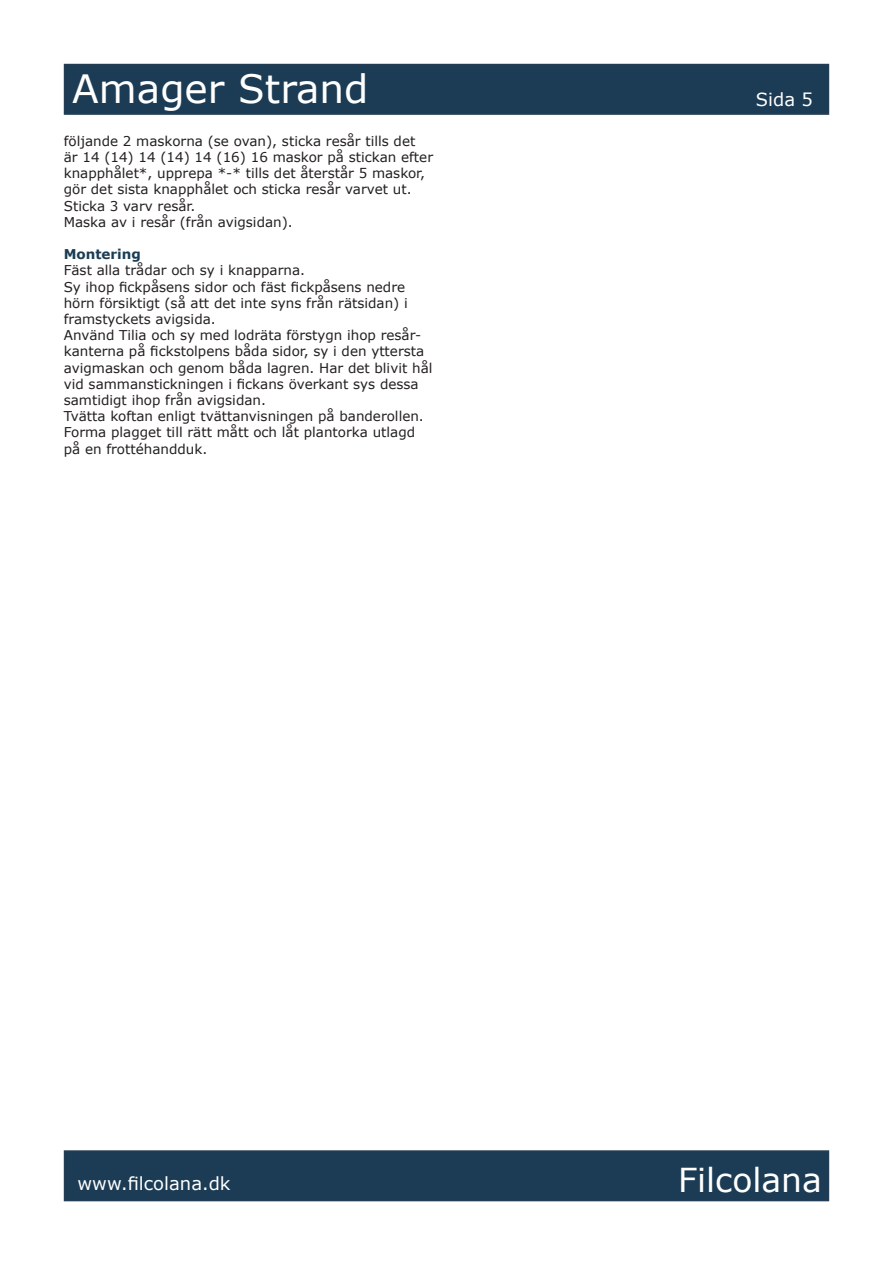
<style>
.page{position:relative;width:893px;height:1263px;background:#fff}
.page>*{position:absolute;margin:0;border:0;box-sizing:border-box;transform-origin:0 0}
.t1{font:39px "Verdana";color:#fff}
.t2{font:33px "Verdana";color:#fff}
.t3{font:18px "Verdana";color:#fff}
.krop{font:13.5px/16.2px "Verdana";color:#231f20}
.krop-2{font:700 13.5px "Verdana";color:#1b3c54}
</style>
<div class="page">
<div style="left:64px;top:64px;width:765px;height:51px;background:#1b3c54;border:2px solid #243c54"></div>
<div style="left:64px;top:1150px;width:765px;height:51px;background:#1b3c54;border:2px solid #243c54"></div>
<h1 class="t1" style="left:72px;top:62px;width:298px">Amager Strand</h1>
<p class="krop" style="left:64px;top:133px;width:371px">följande 2 maskorna (se ovan), sticka resår tills det<br>är 14 (14) 14 (14) 14 (16) 16 maskor på stickan efter knapphålet*, upprepa *-* tills det återstår 5 maskor, gör det sista knapphålet och sticka resår varvet ut.</p>
<p class="krop" style="left:64px;top:197px;width:133px">Sticka 3 varv resår.</p>
<p class="krop" style="left:64px;top:214px;width:230px">Maska av i resår (från avigsidan).</p>
<p class="krop-2" style="left:64px;top:245px;width:79px">Montering</p>
<p class="krop" style="left:64px;top:262px;width:243px">Fäst alla trådar och sy i knapparna.</p>
<p class="krop" style="left:64px;top:278px;width:346px">Sy ihop fickpåsens sidor och fäst fickpåsens nedre hörn försiktigt (så att det inte syns från rätsidan) i framstyckets avigsida.</p>
<p class="krop" style="left:64px;top:327px;width:370px">Använd Tilia och sy med lodräta förstygn ihop resår&shy;kanterna på fickstolpens båda sidor, sy i den yttersta avigmaskan och genom båda lagren. Har det blivit hål vid sammanstickningen i fickans överkant sys dessa samtidigt ihop från avigsidan.</p>
<p class="krop" style="left:64px;top:408px;width:362px">Tvätta koftan enligt tvättanvisningen på banderollen.<br>Forma plagget till rätt mått och låt plantorka utlagd på en frottéhandduk.</p>
<h3 class="t3" style="left:756px;top:87px;width:59px">Sida 5</h3>
<h3 class="t3" style="left:78px;top:1171px;width:154px">www.filcolana.dk</h3>
<h2 class="t2" style="left:678px;top:1157px;width:145px">Filcolana</h2>
</div>
